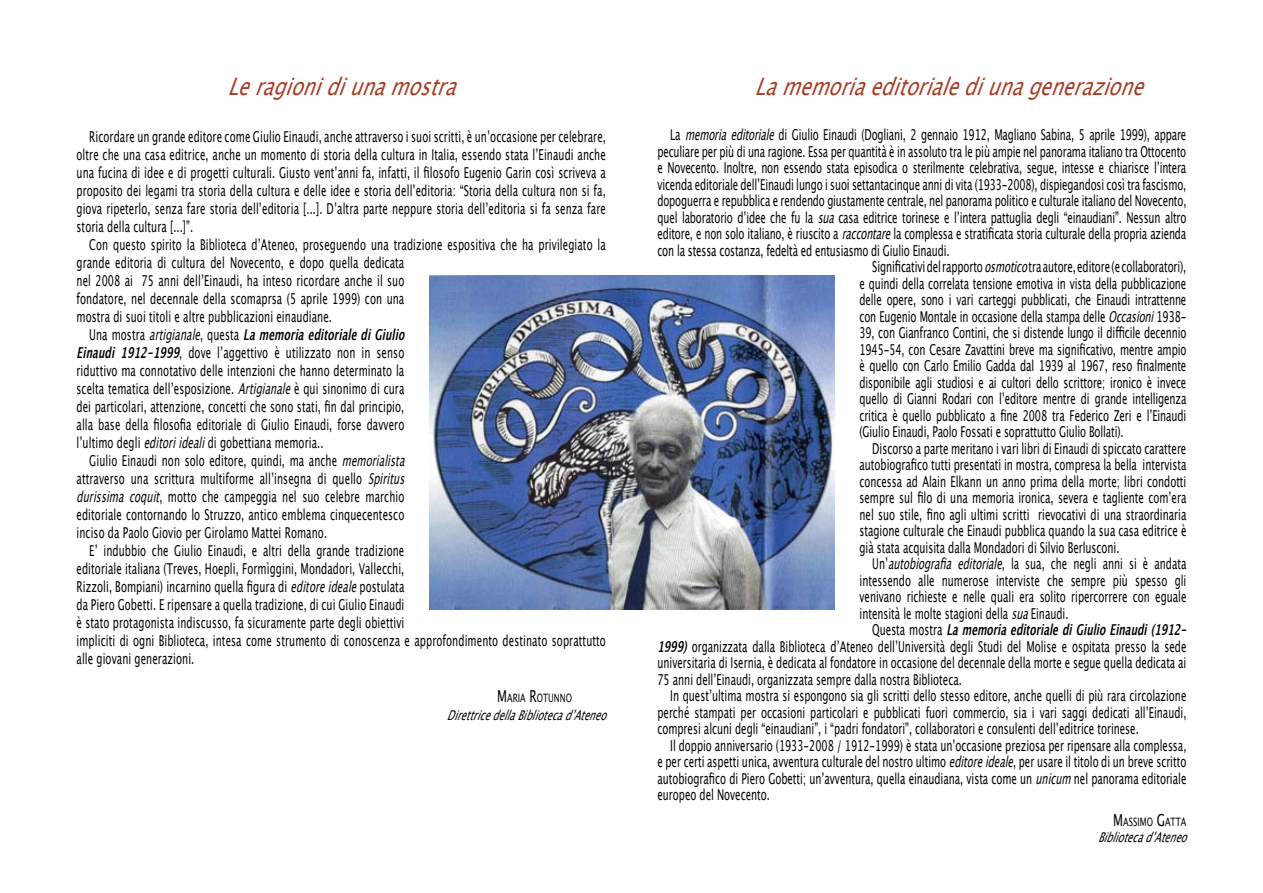
<style>
.page{position:relative;width:1263px;height:893px;background:#fff}
.page>*{position:absolute;margin:0;border:0;box-sizing:border-box;transform-origin:0 0}
.t1{font:italic 24px "Lucida Grande";color:#a73c25;scale:.8 1}
.t2{font:15px/18px "Lucida Grande";color:#000;text-align:justify;scale:.65 1}
.t3{font:italic 700 15px "Lucida Grande";color:#000;scale:.65 1}
.t4{font:italic 13.5px "Lucida Grande";color:#000;scale:.7 1}
.t5{font:11.55px "Lucida Grande";color:#000;scale:.7 1}
.s1{font-weight:400;font-style:normal}
.s2{font-weight:400}
.s3{font-weight:700;font-style:italic}
.s4{font-style:italic}
.s5{font-size:16.5px}
</style>
<div class="page">
<img style="left:430px;top:275px;width:404px;height:335px">
<h1 class="t1" style="left:227px;top:73px;width:307px">Leragionidiunamostra</h1>
<p class="t2" style="left:77px;top:128px;width:816px;text-indent:13px">Ricordare un grande editore come Giulio Einaudi, anche attraverso i suoi scritti, è un’occasione per celebrare, oltre che una casa editrice, anche un momento di storia della cultura in Italia, essendo stata l’Einaudi anche una fucina di idee e di progetti culturali. Giusto vent’anni fa, infatti, il filosofo Eugenio Garin così scriveva a proposito dei legami tra storia della cultura e delle idee e storia dell’editoria: “Storia della cultura non si fa, giova ripeterlo, senza fare storia dell’editoria [...]. D’altra parte neppure storia dell’editoria si fa senza fare storia della cultura [...]”.</p>
<p class="t2" style="left:89px;top:236px;width:796px">Con questo spirito la Biblioteca d’Ateneo, proseguendo una tradizione espositiva che ha privilegiato la</p>
<p class="t2" style="left:77px;top:254px;width:506px">grande editoria di cultura del Novecento, e dopo quella dedicata</p>
<p class="t2" style="left:77px;top:272px;width:506px">nel 2008 ai 75 anni dell’Einaudi, ha inteso ricordare anche il suo</p>
<p class="t2" style="left:77px;top:290px;width:506px">fondatore, nel decennale della scomaprsa (5 aprile 1999) con una</p>
<p class="t2" style="left:77px;top:308px;width:395px">mostra di suoi titoli e altre pubblicazioni einaudiane.</p>
<p class="t3" style="left:89px;top:326px;width:493px"><span class="s1">U n a m o s t r a</span> <span class="s2">artigianale</span><span class="s1">, q u e s t a</span> LamemoriaeditorialediGiulio</p>
<p class="t2" style="left:77px;top:344px;width:506px"><span class="s3">Einaudi 1912-1999</span>, dove l’aggettivo è utilizzato non in senso</p>
<p class="t2" style="left:77px;top:362px;width:506px">riduttivo ma connotativo delle intenzioni che hanno determinato la</p>
<p class="t2" style="left:77px;top:380px;width:506px">scelta tematica dell’esposizione. <span class="s4">Artigianale</span>è qui sinonimo di cura</p>
<p class="t2" style="left:77px;top:398px;width:506px">dei particolari, attenzione, concetti che sono stati, fin dal principio,</p>
<p class="t2" style="left:77px;top:416px;width:506px">alla base della filosofia editoriale di Giulio Einaudi, forse davvero</p>
<p class="t2" style="left:77px;top:434px;width:381px">l’ultimo degli <span class="s4">editoriideali</span>di gobettiana memoria..</p>
<p class="t2" style="left:89px;top:452px;width:494px">Giulio Einaudi non solo editore, quindi, ma anche <span class="s4">memorialista</span></p>
<p class="t2" style="left:77px;top:470px;width:514px">attraverso una scrittura multiforme all’insegna di quello <span class="s4">Spiritus</span></p>
<p class="t2" style="left:77px;top:488px;width:506px"><span class="s4">durissimacoquit</span>, motto che campeggia nel suo celebre marchio</p>
<p class="t2" style="left:77px;top:506px;width:506px">editoriale contornando lo Struzzo, antico emblema cinquecentesco</p>
<p class="t2" style="left:77px;top:524px;width:387px">inciso da Paolo Giovio per Girolamo Mattei Romano.</p>
<p class="t2" style="left:89px;top:542px;width:486px">E’ indubbio che Giulio Einaudi, e altri della grande tradizione</p>
<p class="t2" style="left:77px;top:560px;width:506px">editoriale italiana (Treves, Hoepli, Formìggini, Mondadori, Vallecchi,</p>
<p class="t2" style="left:77px;top:578px;width:506px">Rizzoli, Bompiani) incarnino quella figura di <span class="s4">editoreideale</span>postulata</p>
<p class="t2" style="left:77px;top:596px;width:506px">da Piero Gobetti. E ripensare a quella tradizione, di cui Giulio Einaudi</p>
<p class="t2" style="left:77px;top:614px;width:506px">è stato protagonista indiscusso, fa sicuramente parte degli obiettivi</p>
<p class="t2" style="left:77px;top:632px;width:816px">impliciti di ogni Biblioteca, intesa come strumento di conoscenza e approfondimento destinato soprattutto</p>
<p class="t2" style="left:77px;top:650px;width:183px">alle giovani generazioni.</p>
<p class="t5" style="left:497px;top:691px;width:108px"><span class="s5">M</span>aria <span class="s5">R</span>otunno</p>
<p class="t4" style="left:447px;top:708px;width:242px">DirettricedellaBibliotecad’Ateneo</p>
<h1 class="t1" style="left:754px;top:73px;width:507px">Lamemoriaeditorialediunagenerazione</h1>
<p class="t2" style="left:670px;top:126px;width:796px">La <span class="s4">memoriaeditoriale</span>di Giulio Einaudi (Dogliani, 2 gennaio 1912, Magliano Sabina, 5 aprile 1999), appare</p>
<p class="t2" style="left:657px;top:143px;width:815px">peculiare per più di una ragione. Essa per quantità è in assoluto tra le più ampie nel panorama italiano tra Ottocento</p>
<p class="t2" style="left:657px;top:159px;width:815px">e Novecento. Inoltre, non essendo stata episodica o sterilmente celebrativa, segue, intesse e chiarisce l’intera</p>
<p class="t2" style="left:657px;top:176px;width:815px">vicenda editoriale dell’Einaudi lungo i suoi settantacinque anni di vita (1933-2008), dispiegandosi così tra fascismo,</p>
<p class="t2" style="left:657px;top:192px;width:815px">dopoguerra e repubblica e rendendo giustamente centrale, nel panorama politico e culturale italiano del Novecento,</p>
<p class="t2" style="left:657px;top:209px;width:815px">quel laboratorio d’idee che fu la <span class="s4">sua</span>casa editrice torinese e l’intera pattuglia degli “einaudiani”. Nessun altro</p>
<p class="t2" style="left:657px;top:225px;width:815px">editore, e non solo italiano, è riuscito a <span class="s4">raccontare</span>la complessa e stratificata storia culturale della propria azienda</p>
<p class="t2" style="left:657px;top:242px;width:451px">con la stessa costanza, fedeltà ed entusiasmo di Giulio Einaudi.</p>
<p class="t2" style="left:872px;top:258px;width:485px">Significativi del rapporto <span class="s4">osmotico</span>tra autore, editore (e collaboratori),</p>
<p class="t2" style="left:859px;top:275px;width:504px">e quindi della correlata tensione emotiva in vista della pubblicazione</p>
<p class="t2" style="left:859px;top:291px;width:504px">delle opere, sono i vari carteggi pubblicati, che Einaudi intrattenne</p>
<p class="t2" style="left:859px;top:308px;width:504px">con Eugenio Montale in occasione della stampa delle <span class="s4">Occasioni</span>1938-</p>
<p class="t2" style="left:859px;top:324px;width:504px">39, con Gianfranco Contini, che si distende lungo il difficile decennio</p>
<p class="t2" style="left:859px;top:341px;width:504px">1945-54, con Cesare Zavattini breve ma significativo, mentre ampio</p>
<p class="t2" style="left:859px;top:357px;width:504px">è quello con Carlo Emilio Gadda dal 1939 al 1967, reso finalmente</p>
<p class="t2" style="left:859px;top:374px;width:504px">disponibile agli studiosi e ai cultori dello scrittore; ironico è invece</p>
<p class="t2" style="left:859px;top:390px;width:504px">quello di Gianni Rodari con l’editore mentre di grande intelligenza</p>
<p class="t2" style="left:859px;top:407px;width:504px">critica è quello pubblicato a fine 2008 tra Federico Zeri e l’Einaudi</p>
<p class="t2" style="left:859px;top:423px;width:408px">(Giulio Einaudi, Paolo Fossati e soprattutto Giulio Bollati).</p>
<p class="t2" style="left:872px;top:440px;width:485px">Discorso a parte meritano i vari libri di Einaudi di spiccato carattere</p>
<p class="t2" style="left:859px;top:456px;width:504px">autobiografico tutti presentati in mostra, compresa la bella intervista</p>
<p class="t2" style="left:859px;top:473px;width:504px">concessa ad Alain Elkann un anno prima della morte; libri condotti</p>
<p class="t2" style="left:859px;top:489px;width:504px">sempre sul filo di una memoria ironica, severa e tagliente com’era</p>
<p class="t2" style="left:859px;top:506px;width:504px">nel suo stile, fino agli ultimi scritti rievocativi di una straordinaria</p>
<p class="t2" style="left:859px;top:522px;width:504px">stagione culturale che Einaudi pubblica quando la sua casa editrice è</p>
<p class="t2" style="left:859px;top:539px;width:401px">già stata acquisita dalla Mondadori di Silvio Berlusconi.</p>
<p class="t2" style="left:872px;top:555px;width:485px">Un’<span class="s4">autobiografia editoriale</span>, la sua, che negli anni si è andata</p>
<p class="t2" style="left:859px;top:572px;width:504px">intessendo alle numerose interviste che sempre più spesso gli</p>
<p class="t2" style="left:859px;top:588px;width:504px">venivano richieste e nelle quali era solito ripercorrere con eguale</p>
<p class="t2" style="left:859px;top:605px;width:323px">intensità le molte stagioni della <span class="s4">sua</span>Einaudi.</p>
<p class="t3" style="left:872px;top:621px;width:492px"><span class="s1">Q u e s t a m o s t r a</span> LamemoriaeditorialediGiulioEinaudi(1912-</p>
<p class="t2" style="left:657px;top:638px;width:815px"><span class="s3">1999)</span>organizzata dalla Biblioteca d’Ateneo dell’Università degli Studi del Molise e ospitata presso la sede</p>
<p class="t2" style="left:657px;top:654px;width:815px">universitaria di Isernia, è dedicata al fondatore in occasione del decennale della morte e segue quella dedicata ai</p>
<p class="t2" style="left:657px;top:671px;width:470px">75 anni dell’Einaudi, organizzata sempre dalla nostra Biblioteca.</p>
<p class="t2" style="left:670px;top:687px;width:796px">In quest’ultima mostra si espongono sia gli scritti dello stesso editore, anche quelli di più rara circolazione</p>
<p class="t2" style="left:657px;top:704px;width:815px">perché stampati per occasioni particolari e pubblicati fuori commercio, sia i vari saggi dedicati all’Einaudi,</p>
<p class="t2" style="left:657px;top:720px;width:742px">compresi alcuni degli “einaudiani”, i “padri fondatori”, collaboratori e consulenti dell’editrice torinese.</p>
<p class="t2" style="left:670px;top:737px;width:796px">Il doppio anniversario (1933-2008 / 1912-1999) è stata un’occasione preziosa per ripensare alla complessa,</p>
<p class="t2" style="left:657px;top:753px;width:815px">e per certi aspetti unica, avventura culturale del nostro ultimo <span class="s4">editoreideale</span>, per usare il titolo di un breve scritto</p>
<p class="t2" style="left:657px;top:770px;width:815px">autobiografico di Piero Gobetti; un’avventura, quella einaudiana, vista come un <span class="s4">unicum</span>nel panorama editoriale</p>
<p class="t2" style="left:657px;top:786px;width:174px">europeo del Novecento.</p>
<p class="t5" style="left:1113px;top:815px;width:106px"><span class="s5">M</span>assimo <span class="s5">G</span>atta</p>
<p class="t4" style="left:1098px;top:830px;width:141px">Bibliotecad’Ateneo</p>
</div>
